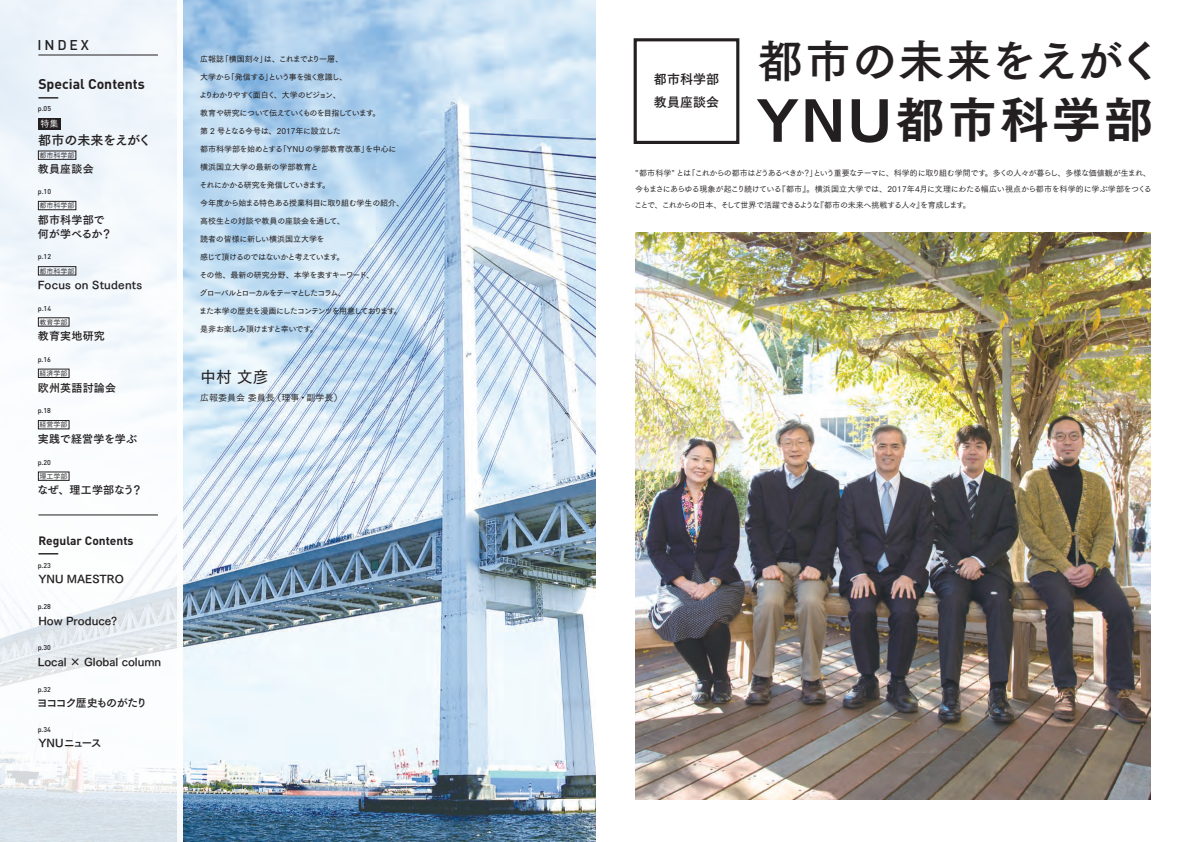
<style>
.page{position:relative;width:1191px;height:842px;background:#fff}
.page>*{position:absolute;margin:0;border:0;box-sizing:border-box;transform-origin:0 0}
.t1{font:48.6px "Tsuku Go Pro E";letter-spacing:.07em;color:#231f20}
.t2{font:45.2px "Tsuku Go Pro B";letter-spacing:.01em;color:#231f20}
.t3{font:16px "Tsuku Go Pro D";color:#231f20}
.t4{font:700 14px "DIN";color:#231f20}
.t5{font:500 14px "DIN";letter-spacing:.2em;color:#231f20}
.t6{font:13px/22.8px "Tsuku Go Pro B";color:#231f20}
.t7{font:13px "Tsuku Go Pro B";letter-spacing:-.02em;color:#231f20}
.t8{font:700 12px "DIN";color:#231f20}
.t9{font:11px/14px "Tsuku Go Pro B";color:#231f20}
.t10{font:11px "Tsuku Go Pro B";letter-spacing:.02em;color:#231f20}
.t11{font:11px "Tsuku Go Pro B";letter-spacing:-.11em;color:#231f20}
.t12{font:11px "Tsuku Go Pro B";letter-spacing:-.075em;color:#231f20}
.t13{font:9px "Tsuku Go Pro M";color:#231f20}
.t14{font:9px "Tsuku Go Pro M";color:#fff}
.t15{font:8px/16px "Tsuku Go Pro M";letter-spacing:-.08em;color:#231f20;text-align:justify}
.t16{font:8px "Tsuku Go Pro D";letter-spacing:-.1em;color:#231f20}
.t17{font:8px "Tsuku Go Pro D";letter-spacing:-.04em;color:#231f20}
.t18{font:8px "Tsuku Go Pro D";color:#231f20}
.t19{font:8px "Tsuku Go Pro D";letter-spacing:-.09em;color:#231f20}
.t20{font:8px "Tsuku Go Pro D";letter-spacing:-.13em;color:#231f20}
.t21{font:8px "Tsuku Go Pro D";letter-spacing:-.16em;color:#231f20}
.t22{font:8px "Tsuku Go Pro D";letter-spacing:-.115em;color:#231f20}
.t23{font:8px "Tsuku Go Pro D";letter-spacing:-.02em;color:#231f20}
.t24{font:8px "Tsuku Go Pro D";letter-spacing:-.01em;color:#231f20}
.t25{font:8px "Tsuku Go Pro D";letter-spacing:-.07em;color:#231f20}
.t26{font:500 7px "DIN";color:#231f20}
.t27{font:7px "Tsuku Go Pro M";color:#231f20}
.s1{font-size:53.5px}
</style>
<div class="page">
<img style="left:183px;top:0;width:412px;height:842px">
<img style="left:635px;top:233px;width:516px;height:567px">
<svg style="left:0;top:0;width:177px;height:842px;fill:#f5f9fd"></svg>
<hr style="left:38px;top:55px;width:120px;height:1px;background:#231f20">
<div style="left:38px;top:201px;width:38px;height:9px;border:1px solid #231f20"></div>
<div style="left:38px;top:266px;width:38px;height:9px;border:1px solid #231f20"></div>
<div style="left:38px;top:369px;width:31px;height:9px;border:1px solid #231f20"></div>
<div style="left:38px;top:420px;width:31px;height:9px;border:1px solid #231f20"></div>
<hr style="left:38px;top:97px;width:20px;height:2px;background:#231f20">
<hr style="left:38px;top:514px;width:120px;height:1px;background:#231f20">
<svg style="left:38px;top:553px;width:20px;height:1px"></svg>
<div style="left:633px;top:38px;width:106px;height:106px;border:3px solid #231f20"></div>
<div style="left:38px;top:118px;width:23px;height:12px;background:#231f20"></div>
<h3 class="t5" style="left:38px;top:36px;width:53px">INDEX</h3>
<h3 class="t4" style="left:38px;top:74px;width:108px">Special Contents</h3>
<p class="t26" style="left:38px;top:104px;width:15px">p.05</p>
<h3 class="t7" style="left:38px;top:128px;width:115px">都市の未来をえがく</h3>
<p class="t27" style="left:40px;top:149px;width:36px">都市科学部</p>
<h3 class="t9" style="left:38px;top:160px;width:57px">教員座談会</h3>
<p class="t14" style="left:40px;top:117px;width:19px">特集</p>
<p class="t26" style="left:38px;top:187px;width:15px">p.10</p>
<p class="t27" style="left:40px;top:200px;width:36px">都市科学部</p>
<h3 class="t9" style="left:38px;top:211px;width:76px">都市科学部で何が学べるか？</h3>
<p class="t26" style="left:38px;top:252px;width:15px">p.12</p>
<p class="t27" style="left:40px;top:265px;width:36px">都市科学部</p>
<h3 class="t10" style="left:38px;top:275px;width:106px">Focus on Students</h3>
<p class="t26" style="left:38px;top:304px;width:15px">p.14</p>
<p class="t27" style="left:40px;top:316px;width:30px">教育学部</p>
<h3 class="t9" style="left:38px;top:328px;width:69px">教育実地研究</h3>
<p class="t26" style="left:38px;top:355px;width:15px">p.16</p>
<p class="t27" style="left:40px;top:367px;width:30px">経済学部</p>
<h3 class="t10" style="left:38px;top:378px;width:80px">欧州英語討論会</h3>
<p class="t26" style="left:38px;top:406px;width:15px">p.18</p>
<p class="t27" style="left:40px;top:419px;width:30px">経営学部</p>
<h3 class="t10" style="left:38px;top:429px;width:101px">実践で経営学を学ぶ</h3>
<p class="t26" style="left:38px;top:458px;width:15px">p.20</p>
<p class="t27" style="left:40px;top:470px;width:30px">理工学部</p>
<h3 class="t9" style="left:37px;top:482px;width:107px">なぜ、理工学部なう？</h3>
<h3 class="t8" style="left:38px;top:533px;width:97px">Regular Contents</h3>
<p class="t26" style="left:38px;top:561px;width:15px">p.23</p>
<h3 class="t9" style="left:38px;top:571px;width:87px">YNU MAESTRO</h3>
<p class="t26" style="left:38px;top:602px;width:15px">p.28</p>
<h3 class="t9" style="left:38px;top:612px;width:80px">How Produce?</h3>
<p class="t26" style="left:38px;top:643px;width:15px">p.30</p>
<h3 class="t9" style="left:38px;top:653px;width:125px">Local × Global column</h3>
<p class="t26" style="left:38px;top:685px;width:15px">p.32</p>
<h3 class="t11" style="left:37px;top:693px;width:112px">ヨココク歴史ものがたり</h3>
<p class="t26" style="left:38px;top:725px;width:15px">p.34</p>
<h3 class="t12" style="left:38px;top:734px;width:65px">YNUニュース</h3>
<p class="t19" style="left:200px;top:52px;width:144px">広報誌「横国刻々」は、これまでより一層、</p>
<p class="t16" style="left:200px;top:70px;width:149px">大学から「発信する」という事を強く意識し、</p>
<p class="t21" style="left:199px;top:88px;width:143px">よりわかりやすく面白く、大学のビジョン、</p>
<p class="t16" style="left:200px;top:106px;width:182px">教育や研究について伝えていくものを目指しています。</p>
<p class="t17" style="left:200px;top:124px;width:142px">第 2 号となる今号は、2017年に設立した</p>
<p class="t18" style="left:200px;top:142px;width:198px">都市科学部を始めとする「YNUの学部教育改革」を中心に</p>
<p class="t18" style="left:200px;top:160px;width:120px">横浜国立大学の最新の学部教育と</p>
<p class="t19" style="left:199px;top:178px;width:132px">それにかかる研究を発信していきます。</p>
<p class="t17" style="left:200px;top:196px;width:206px">今年度から始まる特色ある授業科目に取り組む学生の紹介、</p>
<p class="t23" style="left:200px;top:214px;width:146px">高校生との対談や教員の座談会を通して、</p>
<p class="t24" style="left:200px;top:232px;width:126px">読者の皆様に新しい横浜国立大学を</p>
<p class="t22" style="left:200px;top:250px;width:146px">感じて頂けるのではないかと考えています。</p>
<p class="t17" style="left:199px;top:268px;width:176px">その他、最新の研究分野、本学を表すキーワード、</p>
<p class="t20" style="left:199px;top:286px;width:148px">グローバルとローカルをテーマとしたコラム、</p>
<p class="t16" style="left:199px;top:304px;width:204px">また本学の歴史を漫画にしたコンテンツを用意しております。</p>
<p class="t25" style="left:200px;top:322px;width:119px">是非お楽しみ頂けますと幸いです。</p>
<h3 class="t3" style="left:200px;top:363px;width:70px">中村 文彦</h3>
<p class="t13" style="left:200px;top:390px;width:144px">広報委員会 委員長（理事・副学長）</p>
<h3 class="t6" style="left:654px;top:66px;width:66px">都市科学部教員座談会</h3>
<h2 class="t2" style="left:758px;top:22px;width:406px">都市の未来をえがく</h2>
<h1 class="t1" style="left:751px;top:76px;width:403px"><span class="s1">ＹＮＵ</span>都市科学部</h1>
<p class="t15" style="left:634px;top:164px;width:519px">”都市科学” とは「これからの都市はどうあるべきか？」という重要なテーマに、科学的に取り組む学問です。多くの人々が暮らし、多様な価値観が生まれ、今もまさにあらゆる現象が起こり続けている『都市』。横浜国立大学では、2017年4月に文理にわたる幅広い視点から都市を科学的に学ぶ学部をつくることで、これからの日本、そして世界で活躍できるような『都市の未来へ挑戦する人々』を育成します。</p>
</div>
